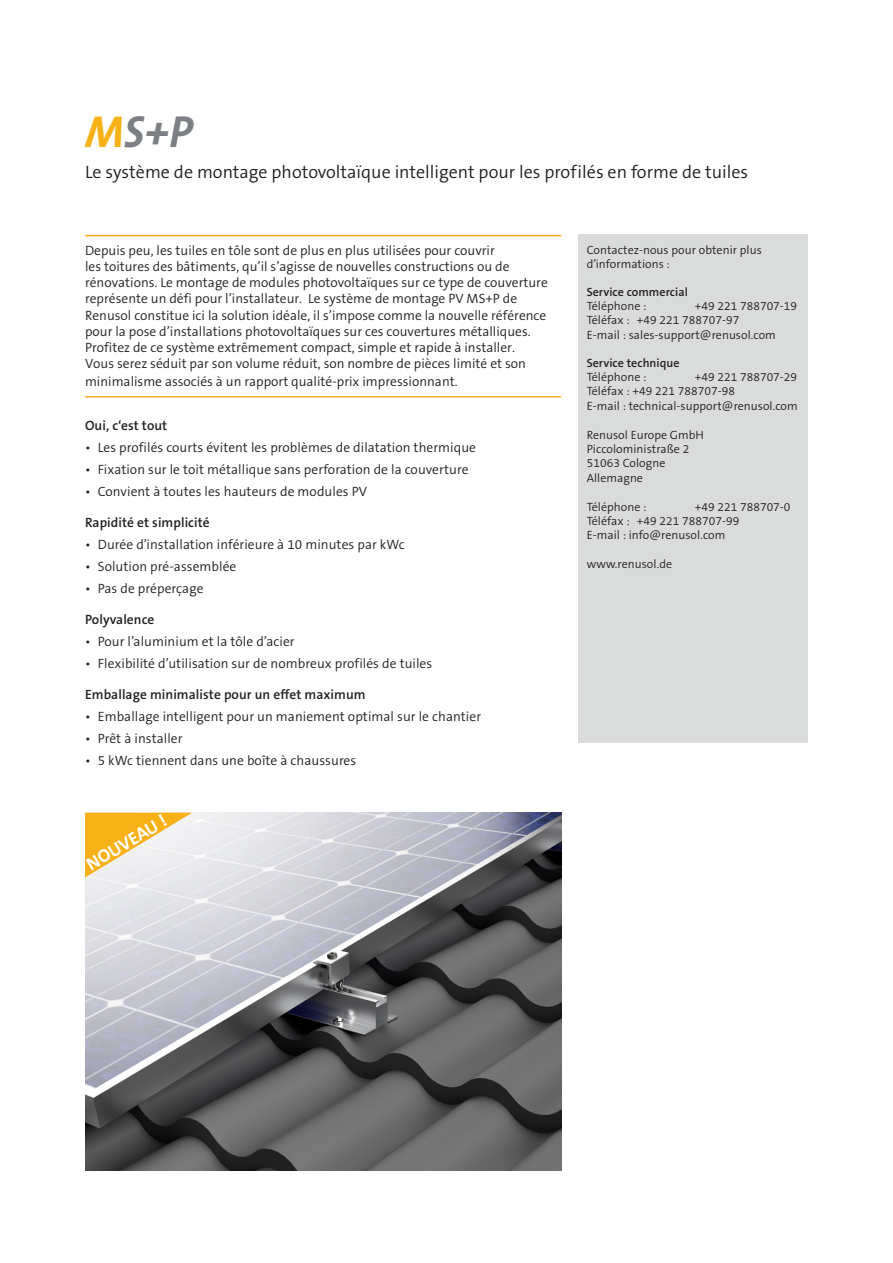
<style>
.page{position:relative;width:893px;height:1263px;background:#fff}
.page>*{position:absolute;margin:0;border:0;box-sizing:border-box;transform-origin:0 0}
.t1{font:italic 700 45px "The Sans B W7";color:#7c8084}
.t2{font:300 18px "The Sans B W4";color:#231f20}
.t3{font:700 18px "The Sans B W7";color:#fff}
.t4{font:300 13.5px/16.2px "The Sans B W4";color:#231f20}
.t5{font:600 13.5px "The Sans B W6";letter-spacing:.005em;color:#231f20}
.t6{font:300 12px/14.4px "The Sans B W4";letter-spacing:.005em;color:#231f20}
.t7{font:600 12px "The Sans B W6";letter-spacing:.005em;color:#231f20}
.s1{color:#f9b118}
</style>
<div class="page">
<div style="left:578px;top:234px;width:230px;height:509px;background:#dadcdc"></div>
<img style="left:85px;top:813px;width:477px;height:357px">
<svg style="left:85px;top:813px;width:107px;height:64px"></svg>
<hr style="left:85px;top:235px;width:476px;height:1px;background:#f9b118">
<hr style="left:85px;top:396px;width:476px;height:1px;background:#f9b118">
<h1 class="t1" style="left:85px;top:103px;width:109px"><span class="s1">M</span>S+P</h1>
<h2 class="t2" style="left:85px;top:160px;width:665px">Le système de montage photovoltaïque intelligent pour les profilés en forme de tuiles</h2>
<p class="t4" style="left:85px;top:242px;width:464px">Depuis peu, les tuiles en tôle sont de plus en plus utilisées pour couvrir<br>les toitures des bâtiments, qu’il s’agisse de nouvelles constructions ou de rénovations. Le montage de modules photovoltaïques sur ce type de couverture représente un défi pour l’installateur. Le système de montage PV MS+P de Renusol constitue ici la solution idéale, il s’impose comme la nouvelle référence pour la pose d’installations photovoltaïques sur ces couvertures métalliques.<br>Profitez de ce système extrêmement compact, simple et rapide à installer.<br>Vous serez séduit par son volume réduit, son nombre de pièces limité et son</p>
<p class="t4" style="left:85px;top:373px;width:374px">minimalisme associés à un rapport qualité-prix impressionnant.</p>
<p class="t5" style="left:85px;top:417px;width:84px">Oui, c‘est tout</p>
<p class="t4" style="left:85px;top:440px;width:393px">• Les profilés courts évitent les problèmes de dilatation thermique</p>
<p class="t4" style="left:85px;top:462px;width:385px">• Fixation sur le toit métallique sans perforation de la couverture</p>
<p class="t4" style="left:85px;top:484px;width:283px">• Convient à toutes les hauteurs de modules PV</p>
<p class="t5" style="left:85px;top:514px;width:126px">Rapidité et simplicité</p>
<p class="t4" style="left:85px;top:537px;width:321px">• Durée d’installation inférieure à 10 minutes par kWc</p>
<p class="t4" style="left:85px;top:559px;width:153px">• Solution pré-assemblée</p>
<p class="t4" style="left:85px;top:581px;width:120px">• Pas de préperçage</p>
<p class="t5" style="left:85px;top:611px;width:71px">Polyvalence</p>
<p class="t4" style="left:85px;top:633px;width:211px">• Pour l’aluminium et la tôle d’acier</p>
<p class="t4" style="left:85px;top:655px;width:349px">• Flexibilité d’utilisation sur de nombreux profilés de tuiles</p>
<p class="t5" style="left:85px;top:685px;width:282px">Emballage minimaliste pour un effet maximum</p>
<p class="t4" style="left:85px;top:708px;width:398px">• Emballage intelligent pour un maniement optimal sur le chantier</p>
<p class="t4" style="left:85px;top:730px;width:99px">• Prêt à installer</p>
<p class="t4" style="left:85px;top:752px;width:273px">• 5 kWc tiennent dans une boîte à chaussures</p>
<h2 class="t3" style="left:82px;top:856px;width:92px;rotate:-31deg">NOUVEAU !</h2>
<p class="t6" style="left:587px;top:243px;width:177px;line-height:13.5px">Contactez-nous pour obtenir plus d’informations :</p>
<p class="t7" style="left:587px;top:284px;width:103px">Service commercial</p>
<p class="t6" style="left:587px;top:299px;width:61px">Téléphone :</p>
<p class="t6" style="left:587px;top:299px;width:212px;text-indent:108px">+49 221 788707-19<br>Téléfax : +49 221 788707-97<br>E-mail : sales-support@renusol.com</p>
<p class="t7" style="left:587px;top:355px;width:94px">Service technique</p>
<p class="t6" style="left:587px;top:370px;width:61px">Téléphone :</p>
<p class="t6" style="left:587px;top:370px;width:213px;text-indent:108px">+49 221 788707-29<br>Téléfax : +49 221 788707-98<br>E-mail : technical-support@renusol.com</p>
<p class="t6" style="left:587px;top:427px;width:119px">Renusol Europe GmbH<br>Piccoloministraße 2<br>51063 Cologne<br>Allemagne</p>
<p class="t6" style="left:587px;top:499px;width:61px">Téléphone :</p>
<p class="t6" style="left:587px;top:499px;width:205px;text-indent:108px">+49 221 788707-0<br>Téléfax : +49 221 788707-99<br>E-mail : info@renusol.com</p>
<p class="t6" style="left:587px;top:557px;width:87px">www.renusol.de</p>
</div>
